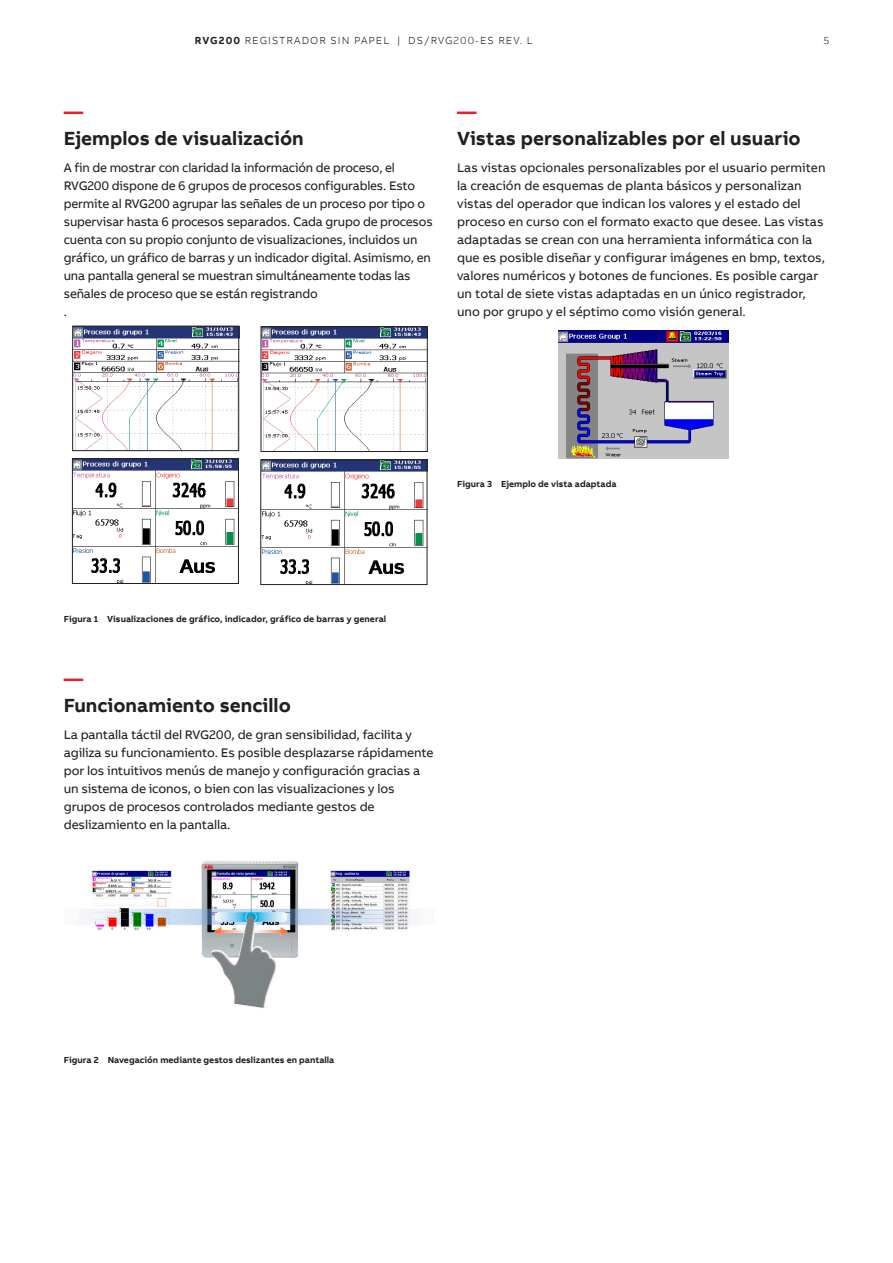
<style>
.page{position:relative;width:893px;height:1263px;background:#fff}
.page>*{position:absolute;margin:0;border:0;box-sizing:border-box;transform-origin:0 0}
.Heading_Level_1_Bold{font:700 19.5px "AB Bvoice";color:#231f20}
.t1{font:700 19.5px "AB Bvoice";color:#ee1c28}
.Body_text_8_5pt_12pt{font:12.75px/18px "AB Bvoice";letter-spacing:-.01em;color:#231f20}
.t2{font:300 10.5px "AB Bvoice";letter-spacing:.1em;color:#231f20}
.t3{font:700 9px "AB Bvoice";color:#231f20}
.s1{font-weight:700}
</style>
<div class="page">
<img style="left:74px;top:461px;width:163px;height:121px">
<div style="left:72px;top:459px;width:167px;height:125px;border:1px solid #231f20"></div>
<img style="left:74px;top:328px;width:163px;height:121px">
<div style="left:72px;top:326px;width:167px;height:125px;border:1px solid #231f20"></div>
<img style="left:77px;top:861px;width:345px;height:147px">
<img style="left:558px;top:331px;width:170px;height:127px">
<img style="left:262px;top:461px;width:163px;height:122px">
<div style="left:260px;top:459px;width:167px;height:126px;border:1px solid #231f20"></div>
<img style="left:263px;top:328px;width:163px;height:122px">
<div style="left:261px;top:326px;width:167px;height:126px;border:1px solid #231f20"></div>
<p class="t2" style="left:195px;top:34px;width:339px"><span class="s1">RVG200</span> REGISTRADOR SIN PAPEL | DS/RVG200-ES REV. L</p>
<p class="t2" style="left:823px;top:34px;width:7px">5</p>
<p class="t1" style="left:64px;top:99px;width:21px">—</p>
<p class="Heading_Level_1_Bold" style="left:64px;top:126px;width:241px">Ejemplos de visualización</p>
<p class="Body_text_8_5pt_12pt" style="left:64px;top:159px;width:370px">A fin de mostrar con claridad la información de proceso, el RVG200 dispone de 6 grupos de procesos configurables. Esto permite al RVG200 agrupar las señales de un proceso por tipo o supervisar hasta 6 procesos separados. Cada grupo de procesos cuenta con su propio conjunto de visualizaciones, incluidos un gráfico, un gráfico de barras y un indicador digital. Asimismo, en una pantalla general se muestran simultáneamente todas las señales de proceso que se están registrando</p>
<p class="Body_text_8_5pt_12pt" style="left:64px;top:303px;width:5px">.</p>
<p class="t1" style="left:457px;top:99px;width:21px">—</p>
<p class="Heading_Level_1_Bold" style="left:457px;top:126px;width:345px">Vistas personalizables por el usuario</p>
<p class="Body_text_8_5pt_12pt" style="left:457px;top:159px;width:370px">Las vistas opcionales personalizables por el usuario permiten la creación de esquemas de planta básicos y personalizan vistas del operador que indican los valores y el estado del proceso en curso con el formato exacto que desee. Las vistas adaptadas se crean con una herramienta informática con la que es posible diseñar y configurar imágenes en bmp, textos, valores numéricos y botones de funciones. Es posible cargar un total de siete vistas adaptadas en un único registrador, uno por grupo y el séptimo como visión general.</p>
<p class="t3" style="left:457px;top:478px;width:161px">Figura 3 Ejemplo de vista adaptada</p>
<p class="t3" style="left:64px;top:613px;width:324px">Figura 1 Visualizaciones de gráfico, indicador, gráfico de barras y general</p>
<p class="t1" style="left:64px;top:666px;width:21px">—</p>
<p class="Heading_Level_1_Bold" style="left:64px;top:693px;width:229px">Funcionamiento sencillo</p>
<p class="Body_text_8_5pt_12pt" style="left:64px;top:726px;width:371px">La pantalla táctil del RVG200, de gran sensibilidad, facilita y agiliza su funcionamiento. Es posible desplazarse rápidamente por los intuitivos menús de manejo y configuración gracias a un sistema de iconos, o bien con las visualizaciones y los grupos de procesos controlados mediante gestos de deslizamiento en la pantalla.</p>
<p class="t3" style="left:64px;top:1054px;width:272px">Figura 2 Navegación mediante gestos deslizantes en pantalla</p>
</div>
